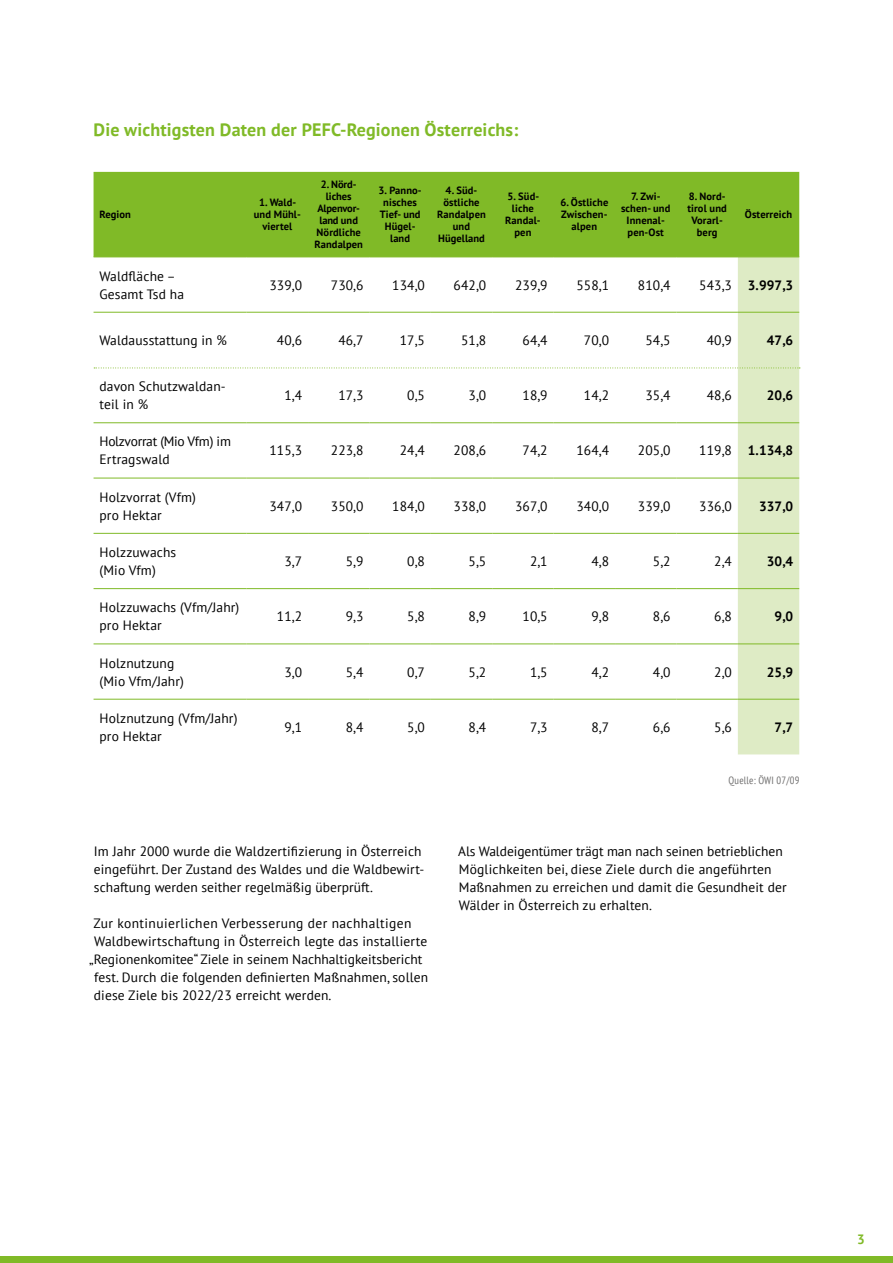
<style>
.page{position:relative;width:893px;height:1263px;background:#fff}
.page>*{position:absolute;margin:0;border:0;box-sizing:border-box;transform-origin:0 0}
.t1{font:700 18px "PT Sans";letter-spacing:.01em;color:#80ba27}
.t2{font:13.5px/18px "PT Sans";letter-spacing:.01em;color:#000}
.t3{font:700 13.5px "PT Sans";letter-spacing:.01em;color:#000}
.t4{font:13.5px "PT Sans";letter-spacing:.03em;color:#000}
.t5{font:13.5px/18px "PT Sans";letter-spacing:-.02em;color:#000}
.t6{font:700 13.5px "PT Sans";color:#80ba27}
.t7{font:700 10.5px/12px "PT Sans";letter-spacing:.01em;color:#000;text-align:center}
.t8{font:condensed 10.5px "PT Sans";letter-spacing:.02em;color:#706f6f}
.s1{font-weight:400}
</style>
<div class="page">
<div style="left:94px;top:172px;width:705px;height:85px;background:#80ba27"></div>
<svg style="left:94px;top:257px;width:706px;height:497px"></svg>
<div style="left:0;top:1256px;width:893px;height:7px;background:#80ba27"></div>
<h1 class="t1" style="left:94px;top:117px;width:426px">Die wichtigsten Daten der PEFC-Regionen Österreichs:</h1>
<p class="t7" style="left:100px;top:208px;width:33px">Region</p>
<p class="t7" style="left:254px;top:196px;width:49px">1. Wald&shy;und Mühl&shy;viertel</p>
<p class="t7" style="left:315px;top:178px;width:50px">2. Nörd&shy;liches<br>Alpenvor&shy;land und<br>Nördliche<br>Randalpen</p>
<p class="t7" style="left:379px;top:184px;width:45px">3. Panno&shy;nisches<br>Tief- und<br>Hügel&shy;land</p>
<p class="t7" style="left:437px;top:184px;width:50px">4. Süd&shy;östliche<br>Randalpen und<br>Hügelland</p>
<p class="t7" style="left:505px;top:190px;width:37px">5. Süd&shy;liche<br>Randal&shy;pen</p>
<p class="t7" style="left:560px;top:196px;width:50px">6. Östliche<br>Zwischen&shy;alpen</p>
<p class="t7" style="left:621px;top:190px;width:51px">7. Zwi&shy;schen- und<br>Innenal&shy;pen-Ost</p>
<p class="t7" style="left:687px;top:190px;width:41px">8. Nord&shy;tirol und<br>Vorarl&shy;berg</p>
<p class="t7" style="left:745px;top:208px;width:49px">Österreich</p>
<p class="t2" style="left:100px;top:267px;width:86px">Waldfläche –<br>Gesamt Tsd ha</p>
<p class="t2" style="left:269px;top:276px;width:34px">339,0</p>
<p class="t2" style="left:331px;top:276px;width:34px">730,6</p>
<p class="t2" style="left:392px;top:276px;width:34px">134,0</p>
<p class="t2" style="left:454px;top:276px;width:34px">642,0</p>
<p class="t2" style="left:515px;top:276px;width:34px">239,9</p>
<p class="t2" style="left:576px;top:276px;width:34px">558,1</p>
<p class="t2" style="left:638px;top:276px;width:34px">810,4</p>
<p class="t3" style="left:699px;top:276px;width:96px"><span class="s1">543,3</span> 3.997,3</p>
<p class="t2" style="left:100px;top:331px;width:129px">Waldausstattung in %</p>
<p class="t2" style="left:277px;top:331px;width:27px">40,6</p>
<p class="t2" style="left:338px;top:331px;width:27px">46,7</p>
<p class="t2" style="left:400px;top:331px;width:27px">17,5</p>
<p class="t2" style="left:461px;top:331px;width:27px">51,8</p>
<p class="t2" style="left:522px;top:331px;width:27px">64,4</p>
<p class="t2" style="left:584px;top:331px;width:27px">70,0</p>
<p class="t2" style="left:645px;top:331px;width:27px">54,5</p>
<p class="t2" style="left:707px;top:331px;width:27px">40,9</p>
<p class="t3" style="left:767px;top:331px;width:28px">47,6</p>
<p class="t2" style="left:100px;top:377px;width:128px">davon Schutzwaldan&shy;teil in %</p>
<p class="t2" style="left:284px;top:386px;width:19px">1,4</p>
<p class="t2" style="left:338px;top:386px;width:27px">17,3</p>
<p class="t2" style="left:407px;top:386px;width:19px">0,5</p>
<p class="t2" style="left:469px;top:386px;width:19px">3,0</p>
<p class="t2" style="left:522px;top:386px;width:27px">18,9</p>
<p class="t2" style="left:584px;top:386px;width:27px">14,2</p>
<p class="t2" style="left:645px;top:386px;width:27px">35,4</p>
<p class="t2" style="left:707px;top:386px;width:27px">48,6</p>
<p class="t3" style="left:767px;top:386px;width:28px">20,6</p>
<p class="t5" style="left:100px;top:432px;width:133px">Holzvorrat (Mio Vfm) im<br>Ertragswald</p>
<p class="t2" style="left:269px;top:441px;width:34px">115,3</p>
<p class="t2" style="left:331px;top:441px;width:34px">223,8</p>
<p class="t2" style="left:400px;top:441px;width:27px">24,4</p>
<p class="t2" style="left:454px;top:441px;width:34px">208,6</p>
<p class="t2" style="left:522px;top:441px;width:27px">74,2</p>
<p class="t2" style="left:576px;top:441px;width:34px">164,4</p>
<p class="t2" style="left:638px;top:441px;width:34px">205,0</p>
<p class="t3" style="left:699px;top:442px;width:96px"><span class="s1">119,8</span> 1.134,8</p>
<p class="t2" style="left:100px;top:488px;width:98px">Holzvorrat (Vfm) pro Hektar</p>
<p class="t2" style="left:269px;top:497px;width:34px">347,0</p>
<p class="t2" style="left:331px;top:497px;width:34px">350,0</p>
<p class="t2" style="left:392px;top:497px;width:34px">184,0</p>
<p class="t2" style="left:454px;top:497px;width:34px">338,0</p>
<p class="t2" style="left:515px;top:497px;width:34px">367,0</p>
<p class="t2" style="left:576px;top:497px;width:34px">340,0</p>
<p class="t2" style="left:638px;top:497px;width:34px">339,0</p>
<p class="t2" style="left:699px;top:497px;width:34px">336,0</p>
<p class="t3" style="left:759px;top:497px;width:36px">337,0</p>
<p class="t2" style="left:100px;top:543px;width:78px">Holzzuwachs (Mio Vfm)</p>
<p class="t2" style="left:284px;top:552px;width:19px">3,7</p>
<p class="t2" style="left:346px;top:552px;width:19px">5,9</p>
<p class="t2" style="left:407px;top:552px;width:19px">0,8</p>
<p class="t2" style="left:469px;top:552px;width:19px">5,5</p>
<p class="t2" style="left:530px;top:552px;width:19px">2,1</p>
<p class="t2" style="left:591px;top:552px;width:19px">4,8</p>
<p class="t2" style="left:653px;top:552px;width:19px">5,2</p>
<p class="t2" style="left:714px;top:552px;width:19px">2,4</p>
<p class="t3" style="left:767px;top:552px;width:28px">30,4</p>
<p class="t2" style="left:100px;top:598px;width:141px">Holzzuwachs (Vfm/Jahr) pro Hektar</p>
<p class="t2" style="left:277px;top:607px;width:27px">11,2</p>
<p class="t2" style="left:346px;top:607px;width:19px">9,3</p>
<p class="t2" style="left:407px;top:607px;width:19px">5,8</p>
<p class="t2" style="left:469px;top:607px;width:19px">8,9</p>
<p class="t2" style="left:522px;top:607px;width:27px">10,5</p>
<p class="t2" style="left:591px;top:607px;width:19px">9,8</p>
<p class="t2" style="left:653px;top:607px;width:19px">8,6</p>
<p class="t2" style="left:714px;top:607px;width:19px">6,8</p>
<p class="t3" style="left:775px;top:607px;width:20px">9,0</p>
<p class="t2" style="left:100px;top:653px;width:86px">Holznutzung (Mio Vfm/Jahr)</p>
<p class="t2" style="left:284px;top:662px;width:19px">3,0</p>
<p class="t2" style="left:346px;top:662px;width:19px">5,4</p>
<p class="t2" style="left:407px;top:662px;width:19px">0,7</p>
<p class="t2" style="left:469px;top:662px;width:19px">5,2</p>
<p class="t2" style="left:530px;top:662px;width:19px">1,5</p>
<p class="t2" style="left:591px;top:662px;width:19px">4,2</p>
<p class="t2" style="left:653px;top:662px;width:19px">4,0</p>
<p class="t2" style="left:714px;top:662px;width:19px">2,0</p>
<p class="t3" style="left:767px;top:663px;width:28px">25,9</p>
<p class="t2" style="left:100px;top:709px;width:139px">Holznutzung (Vfm/Jahr) pro Hektar</p>
<p class="t2" style="left:284px;top:718px;width:19px">9,1</p>
<p class="t2" style="left:346px;top:718px;width:19px">8,4</p>
<p class="t2" style="left:407px;top:718px;width:19px">5,0</p>
<p class="t2" style="left:469px;top:718px;width:19px">8,4</p>
<p class="t2" style="left:530px;top:718px;width:19px">7,3</p>
<p class="t2" style="left:591px;top:718px;width:19px">8,7</p>
<p class="t2" style="left:653px;top:718px;width:19px">6,6</p>
<p class="t2" style="left:714px;top:718px;width:19px">5,6</p>
<p class="t3" style="left:775px;top:718px;width:20px">7,7</p>
<p class="t8" style="left:729px;top:773px;width:72px">Quelle: ÖWI 07/09</p>
<p class="t2" style="left:94px;top:842px;width:332px">Im Jahr 2000 wurde die Waldzertifizierung in Österreich eingeführt. Der Zustand des Waldes und die Waldbewirt&shy;schaftung werden seither regelmäßig überprüft.</p>
<p class="t4" style="left:93px;top:914px;width:320px">Zur kontinuierlichen Verbesserung der nachhaltigen</p>
<p class="t2" style="left:94px;top:932px;width:334px">Waldbewirtschaftung in Österreich legte das installierte</p>
<p class="t2" style="left:89px;top:950px;width:335px">„Regionenkomitee“ Ziele in seinem Nachhaltigkeitsbericht</p>
<p class="t2" style="left:94px;top:968px;width:335px">fest. Durch die folgenden definierten Maßnahmen, sollen</p>
<p class="t2" style="left:94px;top:986px;width:239px">diese Ziele bis 2022/23 erreicht werden.</p>
<p class="t2" style="left:458px;top:842px;width:330px">Als Waldeigentümer trägt man nach seinen betrieblichen Möglichkeiten bei, diese Ziele durch die angeführten Maßnahmen zu erreichen und damit die Gesundheit der Wälder in Österreich zu erhalten.</p>
<p class="t6" style="left:857px;top:1231px;width:9px">3</p>
</div>
